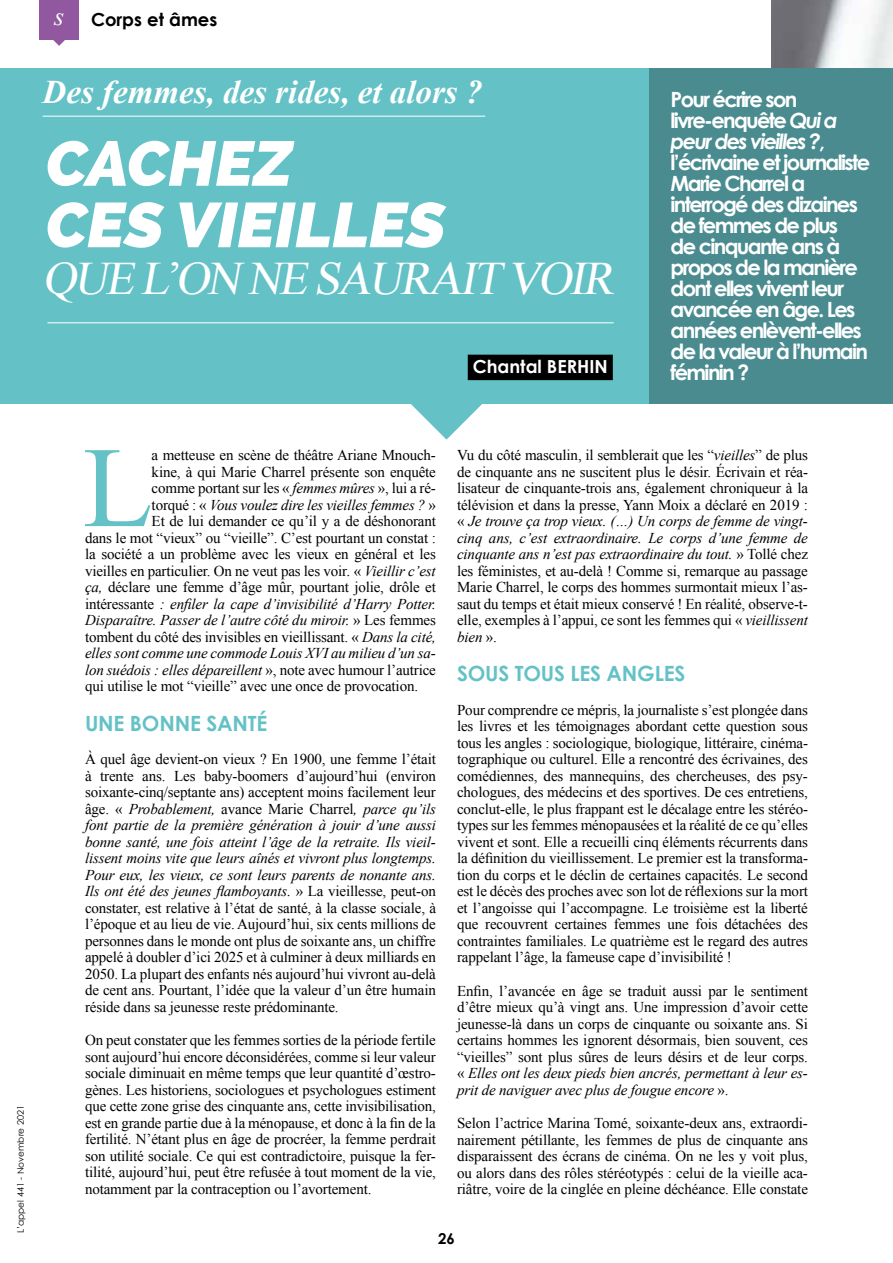
<style>
.page{position:relative;width:893px;height:1263px;background:#fff}
.page>*{position:absolute;margin:0;border:0;box-sizing:border-box;transform-origin:0 0}
.t1{font:114.75px "Times New Roman";color:#64c2c7}
.t2{font:italic 800 63px/61.5px "Raleway";color:#fff}
.t3{font:italic 46.5px "Times New Roman";color:#fff}
.t4{font:italic 700 33px "Times New Roman";color:#fff}
.t5{font:700 21px/21px "Century Gothic";letter-spacing:-.08em;color:#fff}
.t6{font:700 21px "Century Gothic";letter-spacing:-.01em;color:#64c2c7}
.t7{font:700 18px "Century Gothic";color:#fff}
.t8{font:700 18px "Century Gothic";color:#000}
.t9{font:15px/16.5px "Times New Roman";letter-spacing:-.01em;color:#000;text-align:justify}
.t10{font:italic 15px "Times New Roman";letter-spacing:-.01em;color:#000}
.t11{font:700 15px "Century Gothic";color:#000}
.t12{font:9px "Century Gothic";color:#000}
.s1{font-family:"Times New Roman";font-weight:400;font-style:italic;font-size:26.1px;color:#fff}
.s2{font-style:italic}
.s3{font-style:normal}
</style>
<div class="page">
<img style="left:771px;top:0;width:122px;height:68px">
<div style="left:39px;top:0;width:40px;height:39px;background:#91579f"></div>
<svg style="left:53px;top:39px;width:13px;height:7px"></svg>
<div style="left:0;top:68px;width:649px;height:336px;background:#64c2c7"></div>
<svg style="left:411px;top:362px;width:74px;height:78px"></svg>
<hr style="left:43px;top:116px;width:442px;height:1px;background:#fff">
<hr style="left:47px;top:322px;width:567px;height:1px;background:#fff">
<div style="left:468px;top:355px;width:145px;height:25px;background:#000"></div>
<div style="left:649px;top:68px;width:244px;height:335px;background:#498b8f"></div>
<p class="t8" style="left:54px;top:8px;width:165px"><span class="s1">s</span> Corps et âmes</p>
<h3 class="t4" style="left:43px;top:74px;width:441px">Des femmes, des rides, et alors ?</h3>
<h2 class="t2" style="left:43px;top:133px;width:414px">CACHEZ<br>CES VIEILLES</h2>
<h3 class="t3" style="left:43px;top:252px;width:581px">QUE L’ON NE SAURAIT VOIR</h3>
<p class="t7" style="left:473px;top:355px;width:136px">Chantal BERHIN</p>
<p class="t5" style="left:671px;top:88px;width:201px">Pour écrire son livre-enquête <span class="s2">Qui a peur des vieilles ?</span>, l’écrivaine et journaliste<br>Marie Charrel a interrogé des dizaines de femmes de plus<br>de cinquante ans à propos de la manière dont elles vivent leur avancée en âge. Les années enlèvent-elles de la valeur à l’humain féminin ?</p>
<p class="t12" style="left:15px;top:1233px;width:129px;rotate:-90deg">L’appel 441 - Novembre 2021</p>
<h1 class="t1" style="left:83px;top:424px;width:72px">L</h1>
<p class="t9" style="left:152px;top:447px;width:286px">a metteuse en scène de théâtre Ariane Mnouch-</p>
<p class="t9" style="left:152px;top:463px;width:286px">kine, à qui Marie Charrel présente son enquête</p>
<p class="t9" style="left:152px;top:480px;width:286px">comme portant sur les « <span class="s2">femmes mûres</span> », lui a ré-</p>
<p class="t10" style="left:152px;top:496px;width:286px"><span class="s3">torqué : «</span> Vous voulez dire les vieilles femmes ? <span class="s3">»</span></p>
<p class="t9" style="left:152px;top:513px;width:286px">Et de lui demander ce qu’il y a de déshonorant</p>
<p class="t9" style="left:85px;top:529px;width:352px">dans le mot “vieux” ou “vieille”. C’est pourtant un constat :</p>
<p class="t9" style="left:85px;top:546px;width:352px">la société a un problème avec les vieux en général et les</p>
<p class="t9" style="left:85px;top:562px;width:352px">vieilles en particulier. On ne veut pas les voir<span class="s2">.</span> « <span class="s2">Vieillir c’est</span></p>
<p class="t9" style="left:85px;top:579px;width:352px"><span class="s2">ça,</span> déclare une femme d’âge mûr, pourtant jolie, drôle et</p>
<p class="t10" style="left:85px;top:595px;width:352px"><span class="s3">intéressante</span> : enfiler la cape d’invisibilité d’Harry Potter.</p>
<p class="t10" style="left:85px;top:612px;width:352px">Disparaître. Passer de l’autre côté du miroir. <span class="s3">» Les femmes</span></p>
<p class="t9" style="left:85px;top:628px;width:352px">tombent du côté des invisibles en vieillissant. « <span class="s2">Dans la cité,</span></p>
<p class="t10" style="left:85px;top:645px;width:352px">elles sont comme une commode Louis XVI au milieu d’un sa-</p>
<p class="t10" style="left:85px;top:661px;width:352px">lon suédois : elles dépareillent <span class="s3">», note avec humour l’autrice</span></p>
<p class="t9" style="left:85px;top:678px;width:335px">qui utilise le mot “vieille” avec une once de provocation.</p>
<h3 class="t6" style="left:85px;top:709px;width:184px">UNE BONNE SANTÉ</h3>
<p class="t9" style="left:85px;top:751px;width:352px">À quel âge devient-on vieux ? En 1900, une femme l’était à trente ans. Les baby-boomers d’aujourd’hui (environ soixante-cinq/septante ans) acceptent moins facilement leur âge. « <span class="s2">Probablement,</span> avance Marie Charrel<span class="s2">, parce qu’ils font partie de la première génération à jouir d’une aussi bonne santé, une fois atteint l’âge de la retraite. Ils vieil&shy;lissent moins vite que leurs aînés et vivront plus longtemps.<br>Pour eux, les vieux, ce sont leurs parents de nonante ans.<br>Ils ont été des jeunes flamboyants.</span> » La vieillesse, peut-on constater, est relative à l’état de santé, à la classe sociale, à l’époque et au lieu de vie. Aujourd’hui, six cents millions de personnes dans le monde ont plus de soixante ans, un chiffre appelé à doubler d’ici 2025 et à culminer à deux milliards en 2050. La plupart des enfants nés aujourd’hui vivront au-delà de cent ans. Pourtant, l’idée que la valeur d’un être humain réside dans sa jeunesse reste prédominante.</p>
<p class="t9" style="left:85px;top:1032px;width:352px">On peut constater que les femmes sorties de la période fertile sont aujourd’hui encore déconsidérées, comme si leur valeur sociale diminuait en même temps que leur quantité d’œstro&shy;gènes. Les historiens, sociologues et psychologues estiment que cette zone grise des cinquante ans, cette invisibilisation, est en grande partie due à la ménopause, et donc à la fin de la fertilité. N’étant plus en âge de procréer, la femme perdrait son utilité sociale. Ce qui est contradictoire, puisque la fer&shy;tilité, aujourd’hui, peut être refusée à tout moment de la vie, notamment par la contraception ou l’avortement.</p>
<p class="t9" style="left:457px;top:447px;width:352px">Vu du côté masculin, il semblerait que les “<span class="s2">vieilles</span>” de plus de cinquante ans ne suscitent plus le désir. Écrivain et réa&shy;lisateur de cinquante-trois ans, également chroniqueur à la télévision et dans la presse, Yann Moix a déclaré en 2019 : « <span class="s2">Je trouve ça trop vieux. (…) Un corps de femme de vingt&shy;cinq ans, c’est extraordinaire. Le corps d’une femme de cinquante ans n’est pas extraordinaire du tout.</span> » Tollé chez les féministes, et au-delà ! Comme si, remarque au passage Marie Charrel, le corps des hommes surmontait mieux l’as&shy;saut du temps et était mieux conservé ! En réalité, observe-t&shy;elle, exemples à l’appui, ce sont les femmes qui « <span class="s2">vieillissent bien</span> ».</p>
<h3 class="t6" style="left:457px;top:660px;width:230px">SOUS TOUS LES ANGLES</h3>
<p class="t9" style="left:457px;top:701px;width:352px">Pour comprendre ce mépris, la journaliste s’est plongée dans les livres et les témoignages abordant cette question sous tous les angles : sociologique, biologique, littéraire, cinéma&shy;tographique ou culturel. Elle a rencontré des écrivaines, des comédiennes, des mannequins, des chercheuses, des psy&shy;chologues, des médecins et des sportives. De ces entretiens, conclut-elle, le plus frappant est le décalage entre les stéréo&shy;types sur les femmes ménopausées et la réalité de ce qu’elles vivent et sont. Elle a recueilli cinq éléments récurrents dans la définition du vieillissement. Le premier est la transforma&shy;tion du corps et le déclin de certaines capacités. Le second est le décès des proches avec son lot de réflexions sur la mort et l’angoisse qui l’accompagne. Le troisième est la liberté que recouvrent certaines femmes une fois détachées des contraintes familiales. Le quatrième est le regard des autres rappelant l’âge, la fameuse cape d’invisibilité !</p>
<p class="t9" style="left:457px;top:982px;width:352px">Enfin, l’avancée en âge se traduit aussi par le sentiment d’être mieux qu’à vingt ans. Une impression d’avoir cette jeunesse-là dans un corps de cinquante ou soixante ans. Si certains hommes les ignorent désormais, bien souvent, ces “vieilles” sont plus sûres de leurs désirs et de leur corps. « <span class="s2">Elles ont les deux pieds bien ancrés, permettant à leur es&shy;prit de naviguer avec plus de fougue encore</span> ».</p>
<p class="t9" style="left:457px;top:1115px;width:352px">Selon l’actrice Marina Tomé, soixante-deux ans, extraordi&shy;nairement pétillante, les femmes de plus de cinquante ans disparaissent des écrans de cinéma. On ne les y voit plus, ou alors dans des rôles stéréotypés : celui de la vieille aca&shy;riâtre, voire de la cinglée en pleine déchéance. Elle constate</p>
<p class="t11" style="left:438px;top:1229px;width:18px">26</p>
</div>
